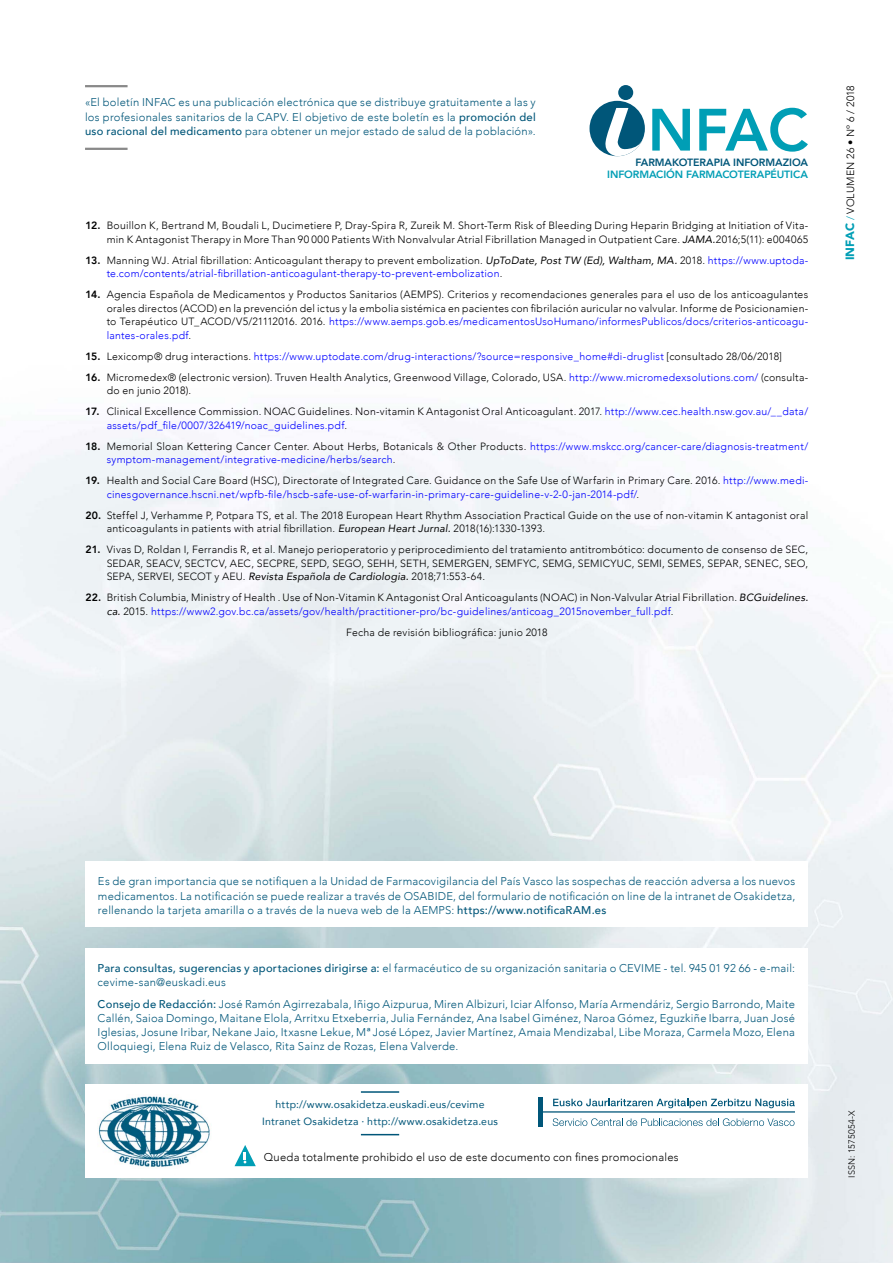
<style>
.page{position:relative;width:893px;height:1263px;background:#fff}
.page>*{position:absolute;margin:0;border:0;box-sizing:border-box;transform-origin:0 0}
.Texto_general{font:300 11.25px/14.2px "Avenir";letter-spacing:.02em;color:#005679;text-align:justify}
.Texto_general-2{font:300 11.25px "Avenir";letter-spacing:.02em;color:#000}
.Texto_bibliografia{font:300 10.5px/13.5px "Avenir";letter-spacing:.025em;color:#000}
.Texto_bibliografia-2{font:300 10.5px/13.5px "Avenir";letter-spacing:.025em;color:#00f}
.Texto_general-3{font:10.5px "Avenir";letter-spacing:.025em;color:#005679}
.t1{font:800 10.5px "Avenir";letter-spacing:-.01em;color:#009eb5}
.t2{font:800 10.5px "Avenir";letter-spacing:-.01em;color:#005679}
.Texto_general-4{font:300 9px "Avenir";letter-spacing:.02em;color:#000}
.s1{font-weight:500}
.s2{font-weight:800}
.s3{font-weight:400;font-style:italic}
.s4{font-weight:800;color:#000}
.s5{color:#000}
.s6{font-weight:400;font-style:italic;color:#000}
.s7{color:#00f}
.s8{font-weight:900;font-size:12px;color:#009eb5}
.s9{color:#009eb5}
</style>
<div class="page">
<div style="left:589px;top:101px;width:56px;height:55px;background:#005679;border-radius:50%"></div>
<svg style="left:604px;top:108px;width:41px;height:48px"></svg>
<div style="left:618px;top:85px;width:15px;height:15px;background:#005679;border-radius:50%"></div>
<svg style="left:652px;top:109px;width:38px;height:42px"></svg>
<svg style="left:699px;top:108px;width:109px;height:44px"></svg>
<hr style="left:85px;top:85px;width:43px;height:2px;background:#898989">
<hr style="left:85px;top:148px;width:43px;height:2px;background:#898989">
<hr style="left:361px;top:1091px;width:38px;height:2px;background:#005679">
<hr style="left:361px;top:1134px;width:38px;height:1px;background:#005679">
<img style="left:98px;top:1096px;width:112px;height:71px">
<svg style="left:553px;top:1099px;width:242px;height:9px"></svg>
<svg style="left:553px;top:1118px;width:241px;height:8px"></svg>
<hr style="left:539px;top:1097px;width:4px;height:30px;background:#005679">
<hr style="left:539px;top:1111px;width:256px;height:1px;background:#005679">
<svg style="left:235px;top:1145px;width:21px;height:21px"></svg>
<p class="Texto_general" style="left:85px;top:95px;width:452px">«El boletín INFAC es una publicación electrónica que se distribuye gratuitamente a las y los profesionales sanitarios de la CAPV. El objetivo de este boletín es la <span class="s1">promoción del uso racional del medicamento</span> para obtener un mejor estado de salud de la población».</p>
<p class="t2" style="left:635px;top:154px;width:174px">FARMAKOTERAPIA INFORMAZIOA</p>
<p class="t1" style="left:607px;top:167px;width:202px">INFORMACIÓN FARMACOTERAPÉUTICA</p>
<p class="Texto_bibliografia" style="left:85px;top:219px;width:724px;text-align:right"><span class="s2">12.</span> Bouillon K, Bertrand M, Boudali L, Ducimetiere P, Dray-Spira R, Zureik M. Short-Term Risk of Bleeding During Heparin Bridging at Initiation of Vita&shy;min K Antagonist Therapy in More Than 90 000 Patients With Nonvalvular Atrial Fibrillation Managed in Outpatient Care. <span class="s3">JAMA.</span>2016;5(11): e004065</p>
<p class="Texto_bibliografia-2" style="left:107px;top:254px;width:703px;text-indent:-21px"><span class="s4">13.</span> <span class="s5">Manning WJ. Atrial fibrillation: Anticoagulant therapy to prevent embolization.</span> <span class="s6">UpToDate, Post TW (Ed), Waltham, MA.</span> <span class="s5">2018.</span> https://www.uptoda&shy;te.com/contents/atrial-fibrillation-anticoagulant-therapy-to-prevent-embolization<span class="s5">.</span></p>
<p class="Texto_bibliografia" style="left:107px;top:288px;width:703px;text-align:justify;text-indent:-21px"><span class="s2">14.</span> Agencia Española de Medicamentos y Productos Sanitarios (AEMPS). Criterios y recomendaciones generales para el uso de los anticoagulantes orales directos (ACOD) en la prevención del ictus y la embolia sistémica en pacientes con fibrilación auricular no valvular. Informe de Posicionamien&shy;to Terapéutico UT_ACOD/V5/21112016. 2016. <span class="s7">https://www.aemps.gob.es/medicamentosUsoHumano/informesPublicos/docs/criterios-anticoagu&shy;lantes-orales.pdf</span>.</p>
<p class="Texto_bibliografia-2" style="left:85px;top:350px;width:698px"><span class="s4">15.</span> <span class="s5">Lexicomp® drug interactions.</span> https://www.uptodate.com/drug-interactions/?source=responsive_home#di-druglist <span class="s5">[consultado 28/06/2018]</span></p>
<p class="Texto_bibliografia" style="left:107px;top:371px;width:703px;text-indent:-21px"><span class="s2">16.</span> Micromedex® (electronic version). Truven Health Analytics, Greenwood Village, Colorado, USA. <span class="s7">http://www.micromedexsolutions.com/</span> (consulta&shy;do en junio 2018).</p>
<p class="Texto_bibliografia" style="left:107px;top:405px;width:703px;text-indent:-21px"><span class="s2">17.</span> Clinical Excellence Commission. NOAC Guidelines. Non-vitamin K Antagonist Oral Anticoagulant. 2017. <span class="s7">http://www.cec.health.nsw.gov.au/__data/ assets/pdf_file/0007/326419/noac_guidelines.pdf</span>.</p>
<p class="Texto_bibliografia-2" style="left:107px;top:440px;width:703px;text-indent:-21px"><span class="s4">18.</span> <span class="s5">Memorial Sloan Kettering Cancer Center. About Herbs, Botanicals &amp; Other Products.</span> https://www.mskcc.org/cancer-care/diagnosis-treatment/ symptom-management/integrative-medicine/herbs/search<span class="s5">.</span></p>
<p class="Texto_bibliografia-2" style="left:107px;top:474px;width:703px;text-indent:-21px"><span class="s4">19.</span> <span class="s5">Health and Social Care Board (HSC), Directorate of Integrated Care. Guidance on the Safe Use of Warfarin in Primary Care. 2016.</span> http://www.medi&shy;cinesgovernance.hscni.net/wpfb-file/hscb-safe-use-of-warfarin-in-primary-care-guideline-v-2-0-jan-2014-pdf/<span class="s5">.</span></p>
<p class="Texto_bibliografia" style="left:107px;top:509px;width:703px;text-indent:-21px"><span class="s2">20.</span> Steffel J, Verhamme P, Potpara TS, et al. The 2018 European Heart Rhythm Association Practical Guide on the use of non-vitamin K antagonist oral anticoagulants in patients with atrial fibrillation. <span class="s3">European Heart Jurnal.</span> 2018(16):1330-1393.</p>
<p class="Texto_bibliografia" style="left:107px;top:543px;width:703px;text-align:justify;text-indent:-21px"><span class="s2">21.</span> Vivas D, Roldan I, Ferrandis R, et al. Manejo perioperatorio y periprocedimiento del tratamiento antitrombótico: documento de consenso de SEC, SEDAR, SEACV, SECTCV, AEC, SECPRE, SEPD, SEGO, SEHH, SETH, SEMERGEN, SEMFYC, SEMG, SEMICYUC, SEMI, SEMES, SEPAR, SENEC, SEO, SEPA, SERVEI, SECOT y AEU. <span class="s3">Revista Española de Cardiologia.</span> 2018;71:553-64.</p>
<p class="Texto_bibliografia" style="left:107px;top:591px;width:703px;text-indent:-21px"><span class="s2">22.</span> British Columbia, Ministry of Health . Use of Non-Vitamin K Antagonist Oral Anticoagulants (NOAC) in Non-Valvular Atrial Fibrillation. <span class="s3">BCGuidelines. ca.</span> 2015. <span class="s7">https://www2.gov.bc.ca/assets/gov/health/practitioner-pro/bc-guidelines/anticoag_2015november_full.pdf</span>.</p>
<p class="Texto_bibliografia" style="left:346px;top:626px;width:203px">Fecha de revisión bibliográfica: junio 2018</p>
<p class="Texto_bibliografia" style="left:844px;top:260px;width:177px;rotate:-90deg"><span class="s8">INFAC</span> <span class="s9">/</span> VOLUMEN 26 • Nº 6 / 2018</p>
<p class="Texto_general" style="left:98px;top:874px;width:699px">Es de gran importancia que se notifiquen a la Unidad de Farmacovigilancia del País Vasco las sospechas de reacción adversa a los nuevos medicamentos. La notificación se puede realizar a través de OSABIDE, del formulario de notificación on line de la intranet de Osakidetza, rellenando la tarjeta amarilla o a través de la nueva web de la AEMPS: <span class="s1">https://www.notificaRAM.es</span></p>
<p class="Texto_general" style="left:98px;top:961px;width:699px"><span class="s1">Para consultas, sugerencias y aportaciones dirigirse a:</span> el farmacéutico de su organización sanitaria o CEVIME - tel. 945 01 92 66 - e-mail: cevime-san@euskadi.eus</p>
<p class="Texto_general" style="left:98px;top:997px;width:699px"><span class="s1">Consejo de Redacción:</span> José Ramón Agirrezabala, Iñigo Aizpurua, Miren Albizuri, Iciar Alfonso, María Armendáriz, Sergio Barrondo, Maite Callén, Saioa Domingo, Maitane Elola, Arritxu Etxeberria, Julia Fernández, Ana Isabel Giménez, Naroa Gómez, Eguzkiñe Ibarra, Juan José Iglesias, Josune Iribar, Nekane Jaio, Itxasne Lekue, Mª José López, Javier Martínez, Amaia Mendizabal, Libe Moraza, Carmela Mozo, Elena Olloquiegi, Elena Ruiz de Velasco, Rita Sainz de Rozas, Elena Valverde.</p>
<p class="Texto_general-3" style="left:276px;top:1095px;width:211px">http://www.osakidetza.euskadi.eus/cevime</p>
<p class="Texto_general-3" style="left:262px;top:1113px;width:237px">Intranet Osakidetza · http://www.osakidetza.eus</p>
<p class="Texto_general-2" style="left:264px;top:1151px;width:416px">Queda totalmente prohibido el uso de este documento con fines promocionales</p>
<p class="Texto_general-4" style="left:846px;top:1178px;width:69px;rotate:-90deg">ISSN: 1575054-X</p>
</div>
